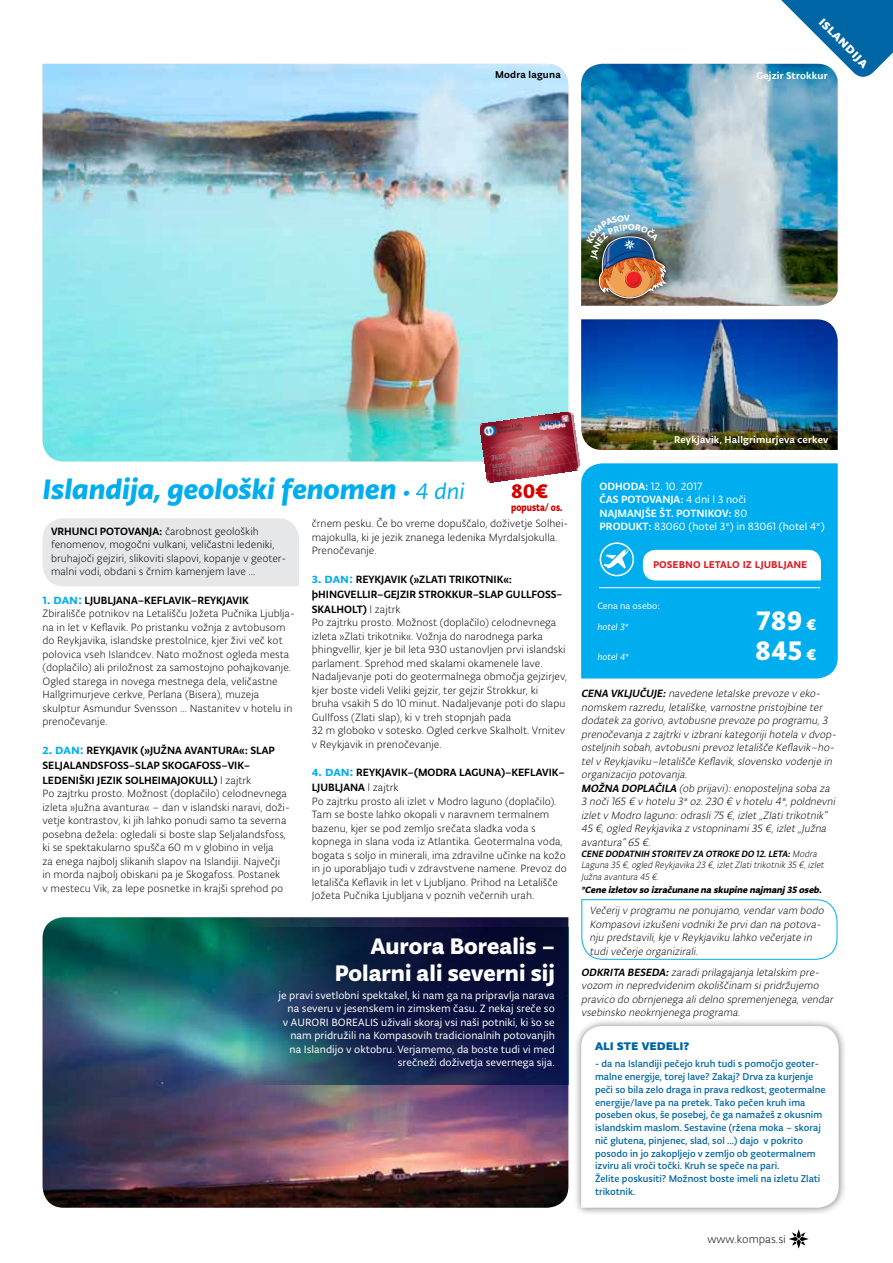
<style>
.page{position:relative;width:893px;height:1263px;background:#fff}
.page>*{position:absolute;margin:0;border:0;box-sizing:border-box;transform-origin:0 0}
.t1{font:italic 700 30px "Typonine Sans Pro";color:#00aeef}
.t2{font:700 28.5px "Typonine Sans Pro";letter-spacing:.01em;color:#fff}
.t3{font:700 24px/27px "Typonine Sans Pro";color:#fff;text-align:right}
.t4{font:700 21px "Typonine Sans Pro";color:#d20000}
.t5{font:700 15px "Typonine Sans Pro";color:#0065a4}
.t6{font:700 15px "Typonine Sans Pro";color:#fff}
.t7{font:500 13.5px "Typonine Sans Pro";color:#da2128;scale:.94 1}
.t8{font:300 12px "Typonine Sans Pro";color:#000}
.t9{font:500 11.85px "Typonine Sans Pro";color:#fff}
.t10{font:300 11.25px/13.5px "Typonine Sans Pro";color:#000}
.t11{font:italic 300 11.25px/13.5px "Typonine Sans Pro";color:#000}
.t12{font:11.25px/13.5px "Typonine Sans Pro Normal";color:#fff;text-align:right}
.t13{font:500 11.25px/15px "Typonine Sans Pro";color:#000}
.t14{font:500 11.25px/13.5px "Typonine Sans Pro";color:#fff}
.t15{font:700 11.25px "Typonine Sans Pro";color:#d20000;scale:.8 1}
.t16{font:10.5px/12.8px "Typonine Sans Pro Text";color:#0065a4}
.t17{font:500 10.5px "Typonine Sans Pro";letter-spacing:.015em;color:#fff}
.t18{font:500 10.5px "Typonine Sans Pro";color:#000}
.t19{font:italic 300 9.75px/11.2px "Typonine Sans Pro";color:#000;scale:.94 1}
.t20{font:italic 700 9.75px "Typonine Sans Pro";color:#000}
.t21{font:italic 9.75px "Typonine Sans Pro Normal";color:#fff}
.t22{font:9.75px "Typonine Sans Pro Normal";color:#fff}
.s1{font-family:"Typonine Sans Pro Normal";font-weight:400;font-size:24px}
.s2{font-weight:500}
.s3{font-weight:500;font-size:14.25px;color:#00aeef}
.s4{font-size:14.25px;color:#00aeef}
.s5{font-weight:300}
.s6{font-family:"Typonine Sans Pro";font-weight:500}
.s7{font-family:"Typonine Sans Pro Normal";font-weight:400}
.s8{font-size:16.5px}
</style>
<div class="page">
<svg style="left:789px;top:1229px;width:20px;height:20px"></svg>
<div style="left:43px;top:518px;width:256px;height:68px;background:#e6e7e8"></div>
<svg style="left:752px;top:0;width:141px;height:77px"></svg>
<div style="left:573px;top:1018px;width:274px;height:198px;background:#000;opacity:.5"></div>
<svg style="left:581px;top:1026px;width:258px;height:182px"></svg>
<img style="left:581px;top:319px;width:257px;height:131px">
<div style="left:581px;top:463px;width:257px;height:215px;background:#00aeef"></div>
<hr style="left:599px;top:587px;width:221px;height:1px;background:#fff">
<svg style="left:600px;top:542px;width:34px;height:34px"></svg>
<svg style="left:643px;top:550px;width:178px;height:30px"></svg>
<img style="left:43px;top:917px;width:525px;height:291px">
<img style="left:43px;top:64px;width:525px;height:397px">
<img style="left:581px;top:64px;width:256px;height:242px">
<svg style="left:593px;top:230px;width:78px;height:74px"></svg>
<svg style="left:241px;top:927px;width:327px;height:157px"></svg>
<svg style="left:581px;top:899px;width:257px;height:61px"></svg>
<img style="left:480px;top:412px;width:100px;height:70px">
<img style="left:586px;top:215px;width:82px;height:86px">
<p class="t18" style="left:495px;top:68px;width:67px">Modra laguna</p>
<p class="t9" style="left:628px;top:219px;width:8px">o</p>
<h3 class="t6" style="left:828px;top:13px;width:66px;rotate:45deg">islandija</h3>
<p class="t17" style="left:756px;top:69px;width:73px">Gejzir Strokkur</p>
<h1 class="t1" style="left:43px;top:471px;width:424px">Islandija, geološki fenomen <span class="s1">• 4 dni</span></h1>
<h3 class="t4" style="left:511px;top:478px;width:38px">80€</h3>
<p class="t15" style="left:511px;top:501px;width:65px">popusta/ os.</p>
<p class="t10" style="left:51px;top:524px;width:237px"><span class="s2">VRHUNCI POTOVANJA:</span> čarobnost geoloških fenomenov, mogočni vulkani, veličastni ledeniki, bruhajoči gejziri, slikoviti slapovi, kopanje v geoter&shy;malni vodi, obdani s črnim kamenjem lave ...</p>
<p class="t10" style="left:43px;top:593px;width:254px"><span class="s3">1. dan:</span> <span class="s2">LJUBLJANA–KEFLAVIK–REYKJAVIK </span>Zbirališče potnikov na Letališču Jožeta Pučnika Ljublja&shy;na in let v Keflavik. Po pristanku vožnja z avtobusom do Reykjavika, islandske prestolnice, kjer živi več kot polovica vseh Islandcev. Nato možnost ogleda mesta (doplačilo) ali priložnost za samostojno pohajkovanje.<br>Ogled starega in novega mestnega dela, veličastne Hallgrimurjeve cerkve, Perlana (Bisera), muzeja skulptur Asmundur Svensson ... Nastanitev v hotelu in prenočevanje.</p>
<p class="t13" style="left:43px;top:743px;width:234px"><span class="s4">2. dan:</span> REYKJAVIK (»JUŽNA AVANTURA«: SLAP<br>SELJALANDSFOSS–SLAP SKOGAFOSS–VIK–<br>LEDENIŠKI JEZIK SOLHEIMAJOKULL) <span class="s5">| zajtrk</span></p>
<p class="t10" style="left:43px;top:787px;width:249px">Po zajtrku prosto. Možnost (doplačilo) celodnevnega izleta »Južna avantura« – dan v islandski naravi, doži&shy;vetje kontrastov, ki jih lahko ponudi samo ta severna posebna dežela: ogledali si boste slap Seljalandsfoss, ki se spektakularno spušča 60 m v globino in velja<br>za enega najbolj slikanih slapov na Islandiji. Največji in morda najbolj obiskani pa je Skogafoss. Postanek<br>v mestecu Vik, za lepe posnetke in krajši sprehod po</p>
<p class="t10" style="left:312px;top:517px;width:258px">črnem pesku. Če bo vreme dopuščalo, doživetje Solhei&shy;majokulla, ki je jezik znanega ledenika Myrdalsjokulla.<br>Prenočevanje.</p>
<p class="t13" style="left:312px;top:571px;width:252px"><span class="s4">3. dan:</span> REYKJAVIK (»ZLATI TRIKOTNIK«: þHINGVELLIR–GEJZIR STROKKUR–SLAP GULLFOSS−<br>SKALHOLT) <span class="s5">| zajtrk</span></p>
<p class="t10" style="left:312px;top:616px;width:257px">Po zajtrku prosto. Možnost (doplačilo) celodnevnega izleta »Zlati trikotnik«. Vožnja do narodnega parka þhingvellir, kjer je bil leta 930 ustanovljen prvi islandski parlament. Sprehod med skalami okamenele lave.<br>Nadaljevanje poti do geotermalnega območja gejzirjev, kjer boste videli Veliki gejzir, ter gejzir Strokkur, ki bruha vsakih 5 do 10 minut. Nadaljevanje poti do slapu Gullfoss (Zlati slap), ki v treh stopnjah pada<br>32 m globoko v sotesko. Ogled cerkve Skalholt. Vrnitev v Reykjavik in prenočevanje.</p>
<p class="t13" style="left:312px;top:765px;width:255px"><span class="s4">4. dan:</span> REYKJAVIK–(MODRA LAGUNA)–KEFLAVIK–<br>LJUBLJANA <span class="s5">| zajtrk</span></p>
<p class="t10" style="left:312px;top:794px;width:257px">Po zajtrku prosto ali izlet v Modro laguno (doplačilo).<br>Tam se boste lahko okopali v naravnem termalnem bazenu, kjer se pod zemljo srečata sladka voda s kopnega in slana voda iz Atlantika. Geotermalna voda, bogata s soljo in minerali, ima zdravilne učinke na kožo in jo uporabljajo tudi v zdravstvene namene. Prevoz do letališča Keflavik in let v Ljubljano. Prihod na Letališče Jožeta Pučnika Ljubljana v poznih večernih urah.</p>
<h3 class="t3" style="left:335px;top:933px;width:222px">Aurora Borealis –<br>Polarni ali severni sij</h3>
<p class="t12" style="left:279px;top:988px;width:278px">je pravi svetlobni spektakel, ki nam ga na pripravlja narava na severu v jesenskem in zimskem času. Z nekaj sreče so<br>v AURORI BOREALIS uživali skoraj vsi naši potniki, ki so se nam pridružili na Kompasovih tradicionalnih potovanjih na Islandijo v oktobru. Verjamemo, da boste tudi vi med srečneži doživetja severnega sija.</p>
<p class="t17" style="left:674px;top:433px;width:156px">Reykjavik, Hallgrimurjeva cerkev</p>
<p class="t12" style="left:600px;top:479px;width:104px"><span class="s6">ODHODA:</span> 12. 10. 2017</p>
<p class="t14" style="left:600px;top:493px;width:149px">ČAS POTOVANJA: <span class="s7">4 dni | 3 noči<br></span>NAJMANJŠE ŠT. POTNIKOV: <span class="s7">80</span></p>
<p class="t12" style="left:600px;top:520px;width:227px"><span class="s6">PRODUKT:</span> 83060 (hotel 3*) in 83061 (hotel 4*)</p>
<p class="t7" style="left:653px;top:555px;width:166px">posebno letalo iz ljubljane</p>
<p class="t22" style="left:597px;top:600px;width:64px">Cena na osebo:</p>
<p class="t21" style="left:597px;top:621px;width:33px">hotel 3*</p>
<p class="t21" style="left:597px;top:651px;width:33px">hotel 4*</p>
<h2 class="t2" style="left:757px;top:603px;width:60px">789 <span class="s8">€</span></h2>
<h2 class="t2" style="left:755px;top:633px;width:61px">845 <span class="s8">€</span></h2>
<p class="t11" style="left:581px;top:687px;width:259px"><span class="s2">CENA VKLJUČUJ E:</span>navedene letalske prevoze v eko&shy;nomskem razredu,letališke,varnostne pristojbine ter dodatek za gorivo,avtobusne prevoze po programu,3 prenočevanja z zajtrkiv izbranikategorijihotela v dvop&shy;osteljnih sobah,avtobusniprevoz letališče Keflavik–ho&shy;telv Reykjaviku–letališče Keflavik,slovensko vodenje in organizacijo potovanja.<br><span class="s2">MOŽNA DOPLAČILA</span> (ob prijavi):enopostelj na soba za 3 noči165 € v hotelu 3* oz.230 € v hotelu 4*,poldnevni izletv Modro laguno:odrasli75 €,izlet„Zlatitrikotnik” 45 €,ogled Reykjavika z vstopninami35 €,izlet„J užna avantura”65 €.</p>
<p class="t19" style="left:581px;top:848px;width:262px"><span class="s2">CENE DODATNIH STORITEV ZA OTROKE DO 12.LETA:</span>Modra<br>Laguna 35 €,ogled Reykjavika 23 €,izletZlatitrikotnik 35 €,izlet<br>J užna avantura 45 €.</p>
<p class="t20" style="left:581px;top:884px;width:244px">*Cene izletov so izračunane na skupine najmanj 35 oseb.</p>
<p class="t11" style="left:590px;top:903px;width:238px">Večerij v programu ne ponujamo,vendarvam bodo Kompasoviizkušenivodnikiže prvidan na potova&shy;nju predstavili,kje v Reykjaviku lahko večerjate in tudivečerje organizirali.</p>
<p class="t11" style="left:581px;top:965px;width:256px"><span class="s2">ODKRITA BESEDA:</span>zaradiprilagajanja letalskim pre&shy;vozom in nepredvidenim okoliščinam sipridržujemo pravico do obrnjenega alidelno spremenjenega,vendar vsebinsko neokrnjenega programa.</p>
<h3 class="t5" style="left:595px;top:1036px;width:96px">ali ste vedeli?</h3>
<p class="t16" style="left:595px;top:1057px;width:232px">- da na Islandiji pečejo kruh tudi s pomočjo geoter&shy;malne energije, torej lave? Zakaj? Drva za kurjenje peči so bila zelo draga in prava redkost, geotermalne energije/lave pa na pretek. Tako pečen kruh ima poseben okus, še posebej, če ga namažeš z okusnim islandskim maslom. Sestavine (ržena moka – skoraj nič glutena, pinjenec, slad, sol ...) dajo v pokrito posodo in jo zakopljejo v zemljo ob geotermalnem izviru ali vroči točki. Kruh se speče na pari.<br>Želite poskusiti? Možnost boste imeli na izletu Zlati trikotnik.</p>
<p class="t8" style="left:707px;top:1232px;width:80px">www.kompas.si</p>
</div>
